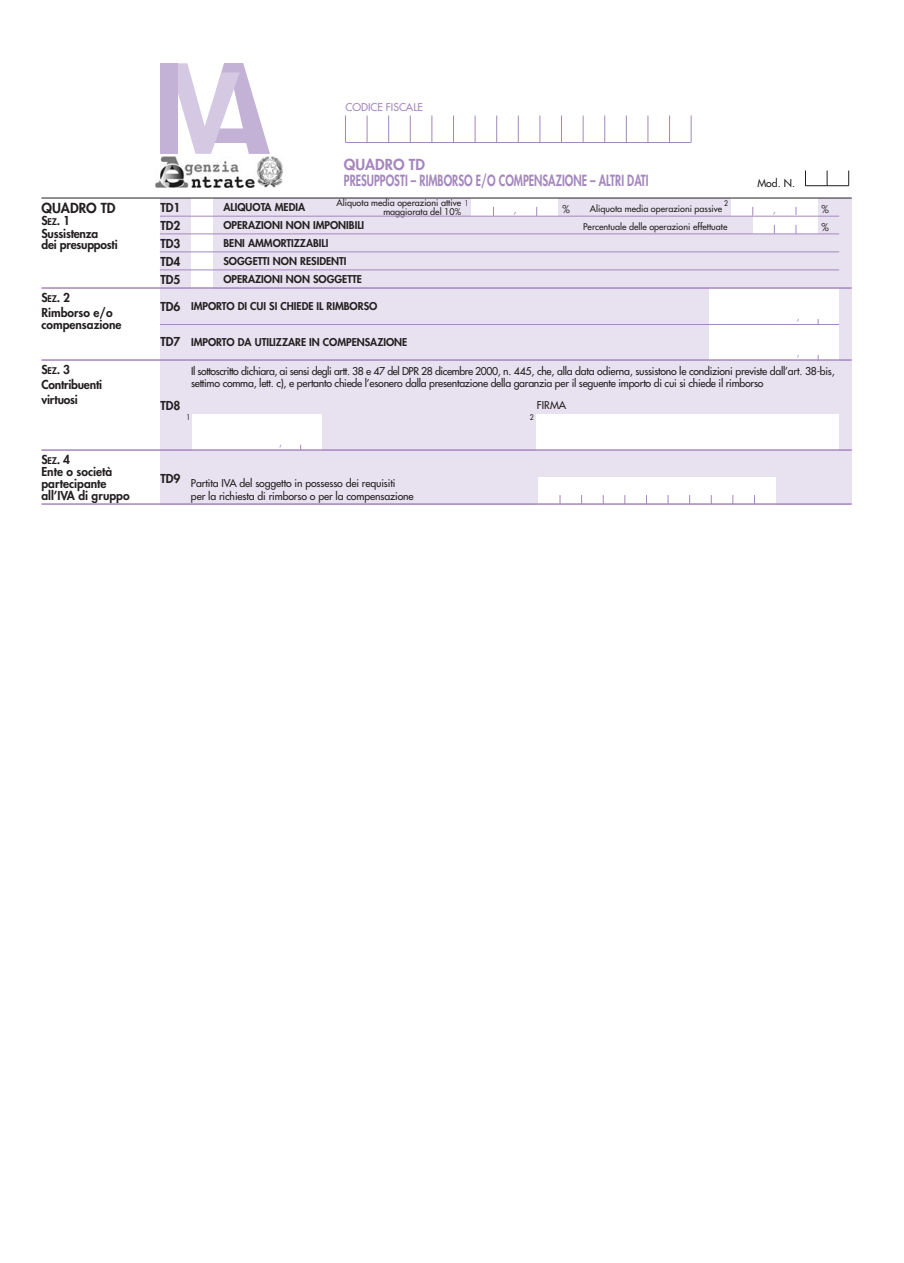
<style>
.page{position:relative;width:904px;height:1263px;background:#fff}
.page>*{position:absolute;margin:0;border:0;box-sizing:border-box;transform-origin:0 0}
.t1{font:800 15px "Futura";color:#a587be;scale:.73 1}
.t2{font:800 14.7px "Futura";color:#a587be}
.t3{font:800 13.5px "Futura";color:#231f20}
.t4{font:800 12px/15px "Futura";color:#231f20}
.t5{font:10.5px/12px "Futura";letter-spacing:-.025em;color:#231f20}
.t6{font:800 10.5px/18px "Futura";color:#231f20}
.t7{font:10.5px "Futura";color:#a587be}
.t8{font:10.5px "Futura";color:#a587be;scale:.9 1}
.t9{font:9px/9px "Futura";color:#231f20;text-align:right}
.t10{font:7.5px "Futura";color:#231f20;scale:.9 1}
.s1{font-size:9px}
</style>
<div class="page">
<svg style="left:691px;top:116px;width:1px;height:26px"></svg>
<svg style="left:669px;top:116px;width:1px;height:26px"></svg>
<svg style="left:647px;top:116px;width:1px;height:26px"></svg>
<svg style="left:626px;top:116px;width:1px;height:26px"></svg>
<svg style="left:604px;top:116px;width:1px;height:26px"></svg>
<svg style="left:583px;top:116px;width:1px;height:26px"></svg>
<svg style="left:561px;top:116px;width:1px;height:26px"></svg>
<svg style="left:539px;top:116px;width:1px;height:26px"></svg>
<svg style="left:518px;top:116px;width:1px;height:26px"></svg>
<svg style="left:496px;top:116px;width:1px;height:26px"></svg>
<svg style="left:475px;top:116px;width:1px;height:26px"></svg>
<svg style="left:453px;top:116px;width:1px;height:26px"></svg>
<svg style="left:431px;top:116px;width:1px;height:26px"></svg>
<svg style="left:410px;top:116px;width:1px;height:26px"></svg>
<svg style="left:388px;top:116px;width:1px;height:26px"></svg>
<svg style="left:367px;top:116px;width:1px;height:26px"></svg>
<svg style="left:345px;top:116px;width:1px;height:26px"></svg>
<hr style="left:345px;top:142px;width:346px;height:1px;background:#a587be">
<svg style="left:848px;top:170px;width:1px;height:16px"></svg>
<svg style="left:826px;top:170px;width:1px;height:15px"></svg>
<svg style="left:805px;top:170px;width:1px;height:15px"></svg>
<hr style="left:805px;top:185px;width:43px;height:1px;background:#231f20">
<svg style="left:178px;top:63px;width:92px;height:91px"></svg>
<div style="left:160px;top:63px;width:18px;height:91px;background:#c4b1d6"></div>
<img style="left:155px;top:157px;width:127px;height:30px">
<div style="left:160px;top:198px;width:691px;height:306px;background:#e8e1f0"></div>
<div style="left:191px;top:198px;width:22px;height:18px;background:#fff"></div>
<div style="left:709px;top:288px;width:130px;height:36px;background:#fff"></div>
<div style="left:709px;top:324px;width:130px;height:36px;background:#fff"></div>
<div style="left:191px;top:216px;width:22px;height:18px;background:#fff"></div>
<div style="left:191px;top:234px;width:22px;height:18px;background:#fff"></div>
<div style="left:472px;top:198px;width:86px;height:18px;background:#fff"></div>
<div style="left:731px;top:198px;width:86px;height:18px;background:#fff"></div>
<div style="left:753px;top:216px;width:64px;height:18px;background:#fff"></div>
<hr style="left:160px;top:233px;width:679px;height:1px;background:#a587be">
<div style="left:191px;top:252px;width:22px;height:18px;background:#fff"></div>
<hr style="left:160px;top:251px;width:679px;height:1px;background:#a587be">
<div style="left:191px;top:270px;width:22px;height:18px;background:#fff"></div>
<hr style="left:160px;top:269px;width:679px;height:1px;background:#a587be">
<hr style="left:160px;top:216px;width:679px;height:1px;background:#a587be">
<div style="left:537px;top:414px;width:302px;height:36px;background:#fff"></div>
<div style="left:192px;top:414px;width:130px;height:36px;background:#fff"></div>
<div style="left:538px;top:477px;width:238px;height:27px;background:#fff"></div>
<hr style="left:41px;top:287px;width:810px;height:2px;background:#a587be">
<hr style="left:41px;top:449px;width:810px;height:2px;background:#a587be">
<hr style="left:41px;top:198px;width:810px;height:1px;background:#231f20">
<hr style="left:160px;top:324px;width:679px;height:1px;background:#a587be">
<hr style="left:41px;top:359px;width:810px;height:2px;background:#a587be">
<hr style="left:41px;top:503px;width:810px;height:2px;background:#a587be">
<p class="t7" style="left:345px;top:102px;width:79px">CODICE FISCALE</p>
<p class="t3" style="left:41px;top:201px;width:76px">QUADRO TD</p>
<p class="t4" style="left:41px;top:214px;width:58px;line-height:13.5px">S<span class="s1">EZ</span>. 1<br>Sussistenza</p>
<p class="t4" style="left:41px;top:238px;width:78px">dei presupposti</p>
<p class="t4" style="left:160px;top:199px;width:22px;line-height:18px;text-align:justify">TD1<br>TD2<br>TD3</p>
<h2 class="t2" style="left:344px;top:158px;width:83px">QUADRO TD</h2>
<h1 class="t1" style="left:344px;top:173px;width:419px">PRESUPPOSTI – RIMBORSO E/O COMPENSAZIONE – ALTRI DATI</h1>
<p class="t5" style="left:757px;top:177px;width:39px">Mod. N.</p>
<p class="t9" style="left:336px;top:198px;width:126px">Aliquota media operazioni attive maggiorata del 10%</p>
<p class="t5" style="left:562px;top:204px;width:9px">%</p>
<p class="t5" style="left:821px;top:204px;width:9px">%</p>
<p class="t10" style="left:465px;top:200px;width:6px">1</p>
<p class="t10" style="left:724px;top:200px;width:6px">2</p>
<p class="t6" style="left:223px;top:199px;width:83px">ALIQUOTA MEDIA</p>
<p class="t9" style="left:583px;top:200px;width:146px;line-height:18px;text-align:center">Aliquota media operazioni passive<br>Percentuale delle operazioni effettuate</p>
<p class="t7" style="left:513px;top:204px;width:5px">,</p>
<p class="t7" style="left:773px;top:204px;width:5px">,</p>
<p class="t6" style="left:223px;top:217px;width:142px">OPERAZIONI NON IMPONIBILI<br>BENI AMMORTIZZABILI</p>
<p class="t5" style="left:821px;top:222px;width:9px">%</p>
<p class="t4" style="left:160px;top:255px;width:22px">TD4</p>
<p class="t6" style="left:223px;top:253px;width:125px">SOGGETTI NON RESIDENTI</p>
<p class="t4" style="left:160px;top:273px;width:22px">TD5</p>
<p class="t6" style="left:223px;top:271px;width:140px">OPERAZIONI NON SOGGETTE</p>
<p class="t4" style="left:41px;top:291px;width:73px">S<span class="s1">EZ</span>. 2<br>Rimborso e/o</p>
<p class="t4" style="left:41px;top:318px;width:82px">compensazione</p>
<p class="t8" style="left:797px;top:311px;width:5px">,</p>
<p class="t4" style="left:160px;top:300px;width:21px">TD6</p>
<p class="t4" style="left:160px;top:335px;width:21px">TD7</p>
<p class="t6" style="left:191px;top:298px;width:188px">IMPORTO DI CUI SI CHIEDE IL RIMBORSO</p>
<p class="t6" style="left:191px;top:334px;width:218px">IMPORTO DA UTILIZZARE IN COMPENSAZIONE</p>
<p class="t8" style="left:797px;top:347px;width:5px">,</p>
<p class="t4" style="left:41px;top:363px;width:62px">S<span class="s1">EZ</span>. 3<br>Contribuenti virtuosi</p>
<p class="t5" style="left:191px;top:365px;width:645px">Il sottoscritto dichiara, ai sensi degli artt. 38 e 47 del DPR 28 dicembre 2000, n. 445, che, alla data odierna, sussistono le condizioni previste dall’art. 38-bis, settimo comma, lett. c), e pertanto chiede l’esonero dalla presentazione della garanzia per il seguente importo di cui si chiede il rimborso</p>
<p class="t5" style="left:537px;top:400px;width:31px">FIRMA</p>
<p class="t8" style="left:279px;top:436px;width:5px">,</p>
<p class="t4" style="left:41px;top:454px;width:90px;line-height:12px">S<span class="s1">EZ</span>. 4<br>Ente o società partecipante all’IVA di gruppo</p>
<p class="t4" style="left:160px;top:399px;width:21px">TD8</p>
<p class="t10" style="left:186px;top:413px;width:6px">1</p>
<p class="t10" style="left:530px;top:414px;width:6px">2</p>
<p class="t4" style="left:160px;top:472px;width:21px">TD9</p>
<p class="t5" style="left:191px;top:477px;width:224px;line-height:13.5px">Partita IVA del soggetto in possesso dei requisiti<br>per la richiesta di rimborso o per la compensazione</p>
</div>
